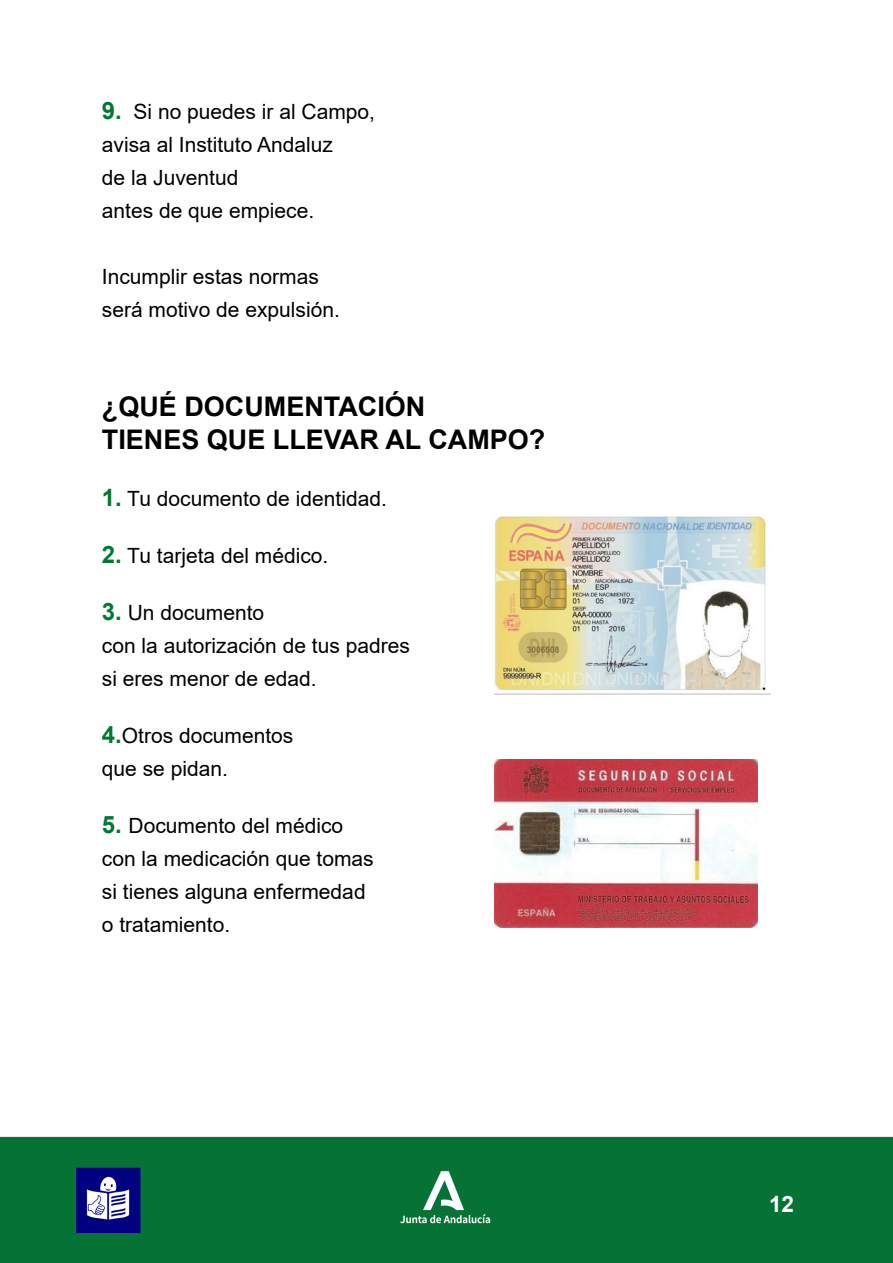
<style>
.page{position:relative;width:893px;height:1263px;background:#fff}
.page>*{position:absolute;margin:0;border:0;box-sizing:border-box;transform-origin:0 0}
.t1{font:700 27px/33px "Arial";color:#000}
.t2{font:700 22.5px "Arial";color:#fff}
.t3{font:21px/33px "Arial";color:#000}
.s1{font-weight:700;font-size:24px;color:#007934}
</style>
<div class="page">
<div style="left:0;top:1136px;width:893px;height:127px;background:#057336"></div>
<img style="left:494px;top:516px;width:276px;height:178px">
<img style="left:494px;top:759px;width:263px;height:168px">
<p class="t3" style="left:102px;top:95px;width:275px"><span class="s1">9.</span> Si no puedes ir al Campo, avisa al Instituto Andaluz<br>de la Juventud<br>antes de que empiece.</p>
<p class="t3" style="left:102px;top:260px;width:240px">Incumplir estas normas será motivo de expulsión.</p>
<p class="t1" style="left:102px;top:391px;width:445px">¿QUÉ DOCUMENTACIÓN<br>TIENES QUE LLEVAR AL CAMPO?</p>
<p class="t3" style="left:102px;top:482px;width:287px"><span class="s1">1.</span> Tu documento de identidad.</p>
<p class="t3" style="left:102px;top:539px;width:228px"><span class="s1">2.</span> Tu tarjeta del médico.</p>
<p class="t3" style="left:102px;top:596px;width:310px"><span class="s1">3.</span> Un documento<br>con la autorización de tus padres si eres menor de edad.</p>
<p class="t3" style="left:102px;top:719px;width:193px"><span class="s1">4.</span>Otros documentos que se pidan.</p>
<p class="t3" style="left:102px;top:809px;width:273px"><span class="s1">5.</span> Documento del médico con la medicación que tomas si tienes alguna enfermedad o tratamiento.</p>
<p class="t2" style="left:769px;top:1188px;width:27px">12</p>
</div>
